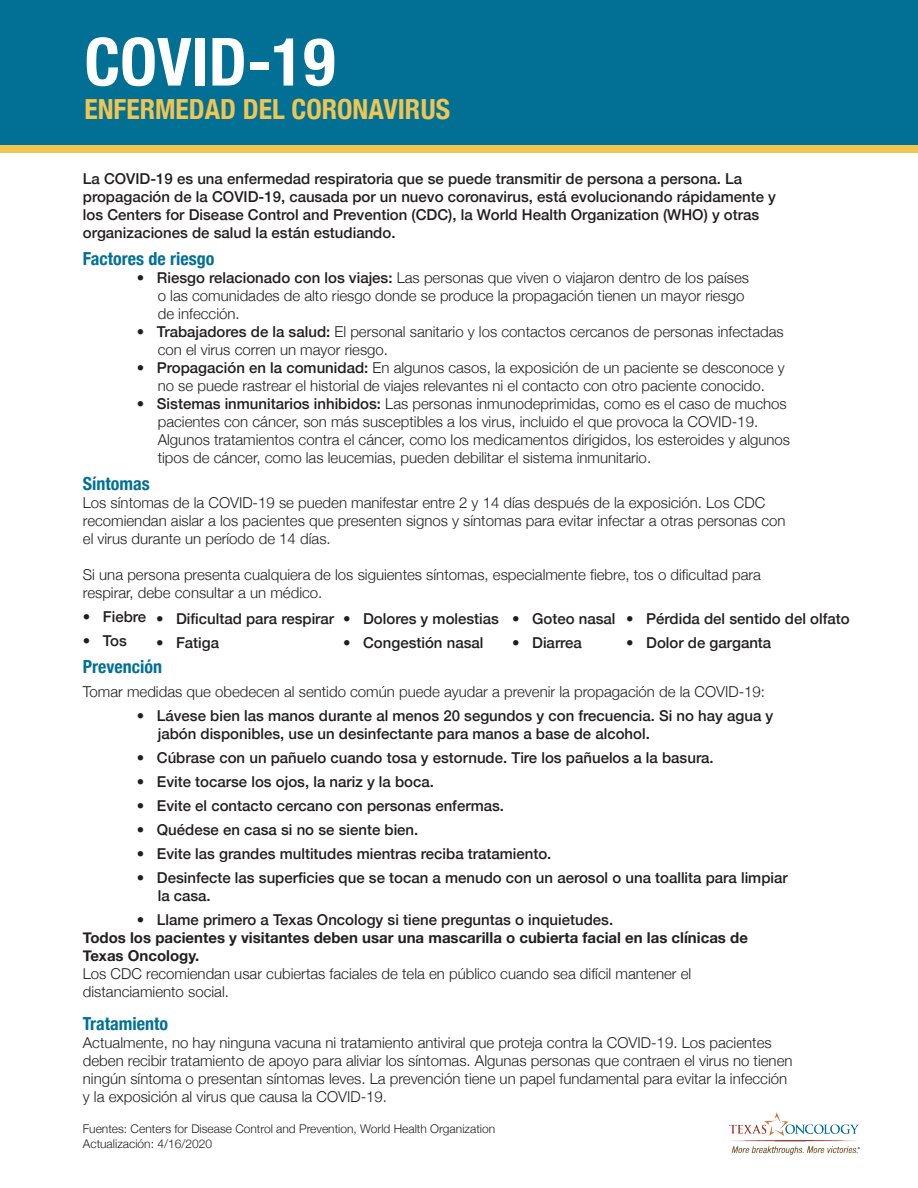
<style>
.page{position:relative;width:918px;height:1188px;background:#fff}
.page>*{position:absolute;margin:0;border:0;box-sizing:border-box;transform-origin:0 0}
.t1{font:700 condensed 66.45px "Helvetica Neue";color:#fff}
.t2{font:700 condensed 27.75px "Helvetica Neue";color:#f0c551}
.t3{font:700 condensed 18px "Helvetica Neue";color:#027095}
.t4{font:300 15px/18px "Helvetica Neue";color:#231f20}
.t5{font:500 15px/18px "Helvetica Neue";color:#231f20}
.t6{font:700 15px/18px "Helvetica Neue";color:#231f20}
.t7{font:300 12px/14.4px "Helvetica Neue";color:#231f20}
.s1{font-weight:500}
</style>
<div class="page">
<div style="left:0;top:0;width:918px;height:145px;background:#027095"></div>
<div style="left:0;top:145px;width:918px;height:8px;background:#f0c551"></div>
<img style="left:730px;top:1113px;width:130px;height:41px">
<h1 class="t1" style="left:84px;top:7px;width:252px">COVID-19</h1>
<h2 class="t2" style="left:84px;top:86px;width:367px">ENFERMEDAD DEL CORONAVIRUS</h2>
<p class="t5" style="left:83px;top:169px;width:695px">La COVID-19 es una enfermedad respiratoria que se puede transmitir de persona a persona. La propagación de la COVID-19, causada por un nuevo coronavirus, está evolucionando rápidamente y los Centers for Disease Control and Prevention (CDC), la World Health Organization (WHO) y otras organizaciones de salud la están estudiando.</p>
<p class="t3" style="left:83px;top:244px;width:133px">Factores de riesgo</p>
<p class="t4" style="left:158px;top:268px;width:593px;text-indent:-21px">• <span class="s1">Riesgo relacionado con los viajes:</span> Las personas que viven o viajaron dentro de los países o las comunidades de alto riesgo donde se produce la propagación tienen un mayor riesgo de infección.</p>
<p class="t4" style="left:158px;top:322px;width:628px;text-indent:-21px">• <span class="s1">Trabajadores de la salud:</span> El personal sanitario y los contactos cercanos de personas infectadas con el virus corren un mayor riesgo.</p>
<p class="t4" style="left:137px;top:358px;width:650px;text-align:center">• <span class="s1">Propagación en la comunidad:</span> En algunos casos, la exposición de un paciente se desconoce y no se puede rastrear el historial de viajes relevantes ni el contacto con otro paciente conocido.</p>
<p class="t4" style="left:158px;top:394px;width:634px;text-indent:-21px">• <span class="s1">Sistemas inmunitarios inhibidos:</span> Las personas inmunodeprimidas, como es el caso de muchos pacientes con cáncer, son más susceptibles a los virus, incluido el que provoca la COVID-19.<br>Algunos tratamientos contra el cáncer, como los medicamentos dirigidos, los esteroides y algunos tipos de cáncer, como las leucemias, pueden debilitar el sistema inmunitario.</p>
<p class="t3" style="left:83px;top:469px;width:68px">Síntomas</p>
<p class="t4" style="left:83px;top:493px;width:704px">Los síntomas de la COVID-19 se pueden manifestar entre 2 y 14 días después de la exposición. Los CDC recomiendan aislar a los pacientes que presenten signos y síntomas para evitar infectar a otras personas con el virus durante un período de 14 días.</p>
<p class="t4" style="left:83px;top:565px;width:680px">Si una persona presenta cualquiera de los siguientes síntomas, especialmente fiebre, tos o dificultad para respirar, debe consultar a un médico.</p>
<p class="t5" style="left:83px;top:607px;width:65px">• Fiebre</p>
<p class="t5" style="left:83px;top:631px;width:45px">• Tos</p>
<p class="t3" style="left:83px;top:652px;width:81px">Prevención</p>
<p class="t4" style="left:83px;top:682px;width:684px">Tomar medidas que obedecen al sentido común puede ayudar a prevenir la propagación de la COVID-19:</p>
<p class="t5" style="left:158px;top:706px;width:617px;text-indent:-21px">• Lávese bien las manos durante al menos 20 segundos y con frecuencia. Si no hay agua y jabón disponibles, use un desinfectante para manos a base de alcohol.</p>
<p class="t5" style="left:137px;top:748px;width:578px">• Cúbrase con un pañuelo cuando tosa y estornude. Tire los pañuelos a la basura.</p>
<p class="t5" style="left:137px;top:772px;width:299px">• Evite tocarse los ojos, la nariz y la boca.</p>
<p class="t5" style="left:137px;top:796px;width:369px">• Evite el contacto cercano con personas enfermas.</p>
<p class="t5" style="left:137px;top:820px;width:283px">• Quédese en casa si no se siente bien.</p>
<p class="t5" style="left:137px;top:844px;width:416px">• Evite las grandes multitudes mientras reciba tratamiento.</p>
<p class="t5" style="left:158px;top:868px;width:632px;text-indent:-21px">• Desinfecte las superficies que se tocan a menudo con un aerosol o una toallita para limpiar la casa.</p>
<p class="t5" style="left:137px;top:910px;width:478px">• Llame primero a Texas Oncology si tiene preguntas o inquietudes.</p>
<p class="t6" style="left:83px;top:929px;width:667px">Todos los pacientes y visitantes deben usar una mascarilla o cubierta facial en las clínicas de<br>Texas Oncology.</p>
<p class="t4" style="left:83px;top:964px;width:610px">Los CDC recomiendan usar cubiertas faciales de tela en público cuando sea difícil mantener el distanciamiento social.</p>
<p class="t3" style="left:83px;top:1009px;width:87px">Tratamiento</p>
<p class="t4" style="left:83px;top:1033px;width:711px">Actualmente, no hay ninguna vacuna ni tratamiento antiviral que proteja contra la COVID-19. Los pacientes deben recibir tratamiento de apoyo para aliviar los síntomas. Algunas personas que contraen el virus no tienen ningún síntoma o presentan síntomas leves. La prevención tiene un papel fundamental para evitar la infección y la exposición al virus que causa la COVID-19.</p>
<p class="t5" style="left:626px;top:608px;width:225px">• Pérdida del sentido del olfato</p>
<p class="t5" style="left:626px;top:632px;width:147px">• Dolor de garganta</p>
<p class="t5" style="left:512px;top:608px;width:105px">• Goteo nasal</p>
<p class="t5" style="left:512px;top:632px;width:71px">• Diarrea</p>
<p class="t5" style="left:156px;top:608px;width:180px">• Dificultad para respirar</p>
<p class="t5" style="left:156px;top:632px;width:65px">• Fatiga</p>
<p class="t5" style="left:343px;top:608px;width:157px">• Dolores y molestias</p>
<p class="t5" style="left:343px;top:632px;width:142px">• Congestión nasal</p>
<p class="t7" style="left:83px;top:1121px;width:414px">Fuentes: Centers for Disease Control and Prevention, World Health Organization<br>Actualización: 4/16/2020</p>
</div>
